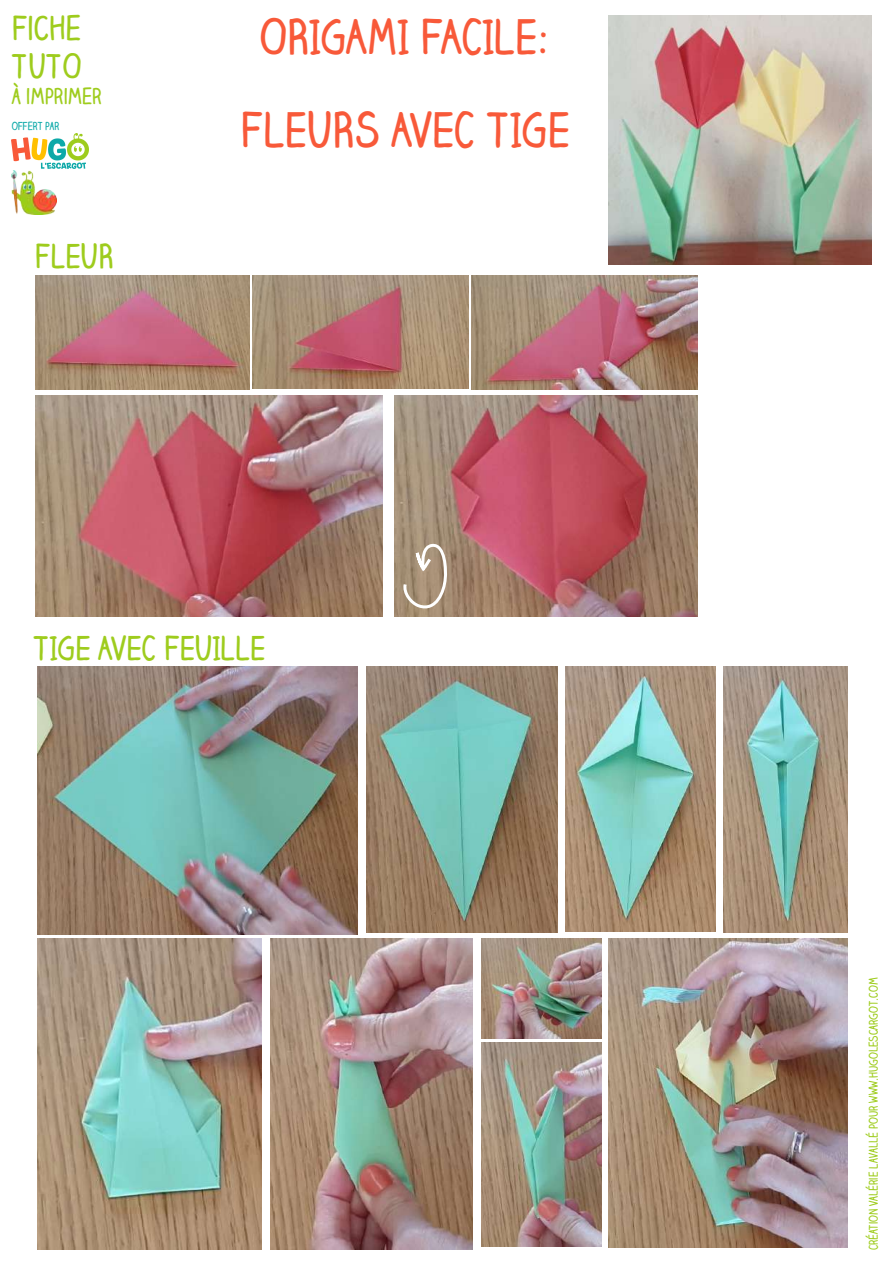
<style>
.page{position:relative;width:893px;height:1263px;background:#fff}
.page>*{position:absolute;margin:0;border:0;box-sizing:border-box;transform-origin:0 0}
.t1{font:700 46.05px/93px "Claire Hand";color:#f85939;text-align:center;scale:.93 1}
.t2{font:700 31.8px/38.1px "Claire Hand";color:#9ecc1d;scale:.93 1}
.t3{font:700 21px "Claire Hand";color:#9ecc1d;scale:.93 1}
.t4{font:700 11.55px "Claire Hand";color:#9ecc1d;scale:.93 1}
.t5{font:700 10.65px "Claire Hand";color:#0da9a8;scale:.93 1}
</style>
<div class="page">
<img style="left:37px;top:667px;width:320px;height:267px">
<img style="left:366px;top:666px;width:191px;height:266px">
<img style="left:566px;top:666px;width:149px;height:265px">
<img style="left:724px;top:666px;width:124px;height:266px">
<img style="left:37px;top:938px;width:224px;height:311px">
<img style="left:271px;top:938px;width:202px;height:311px">
<img style="left:481px;top:938px;width:121px;height:101px">
<img style="left:481px;top:1042px;width:121px;height:205px">
<img style="left:608px;top:938px;width:240px;height:309px">
<img style="left:608px;top:15px;width:264px;height:250px">
<img style="left:35px;top:276px;width:214px;height:114px">
<img style="left:252px;top:276px;width:217px;height:113px">
<img style="left:472px;top:276px;width:226px;height:113px">
<img style="left:35px;top:396px;width:348px;height:221px">
<img style="left:394px;top:396px;width:304px;height:221px">
<img style="left:12px;top:133px;width:77px;height:35px">
<img style="left:12px;top:170px;width:44px;height:44px">
<svg style="left:397px;top:468px;width:49px;height:147px;background:#aa977f"></svg>
<h2 class="t2" style="left:12px;top:8px;width:76px">FICHE<br>TUTO</h2>
<h3 class="t3" style="left:12px;top:81px;width:98px">À IMPRIMER</h3>
<p class="t5" style="left:12px;top:119px;width:53px">OFFERT PAR</p>
<h2 class="t2" style="left:35px;top:236px;width:86px">FLEUR</h2>
<h1 class="t1" style="left:241px;top:-11px;width:355px">ORIGAMI FACILE:<br>FLEURS AVEC TIGE</h1>
<h2 class="t2" style="left:34px;top:628px;width:250px">TIGE AVEC FEUILLE</h2>
<p class="t4" style="left:865px;top:1250px;width:295px;rotate:-90deg">CRÉATION VALÉRIE LAVALLÉ POUR WWW.HUGOLESCARGOT.COM</p>
</div>
